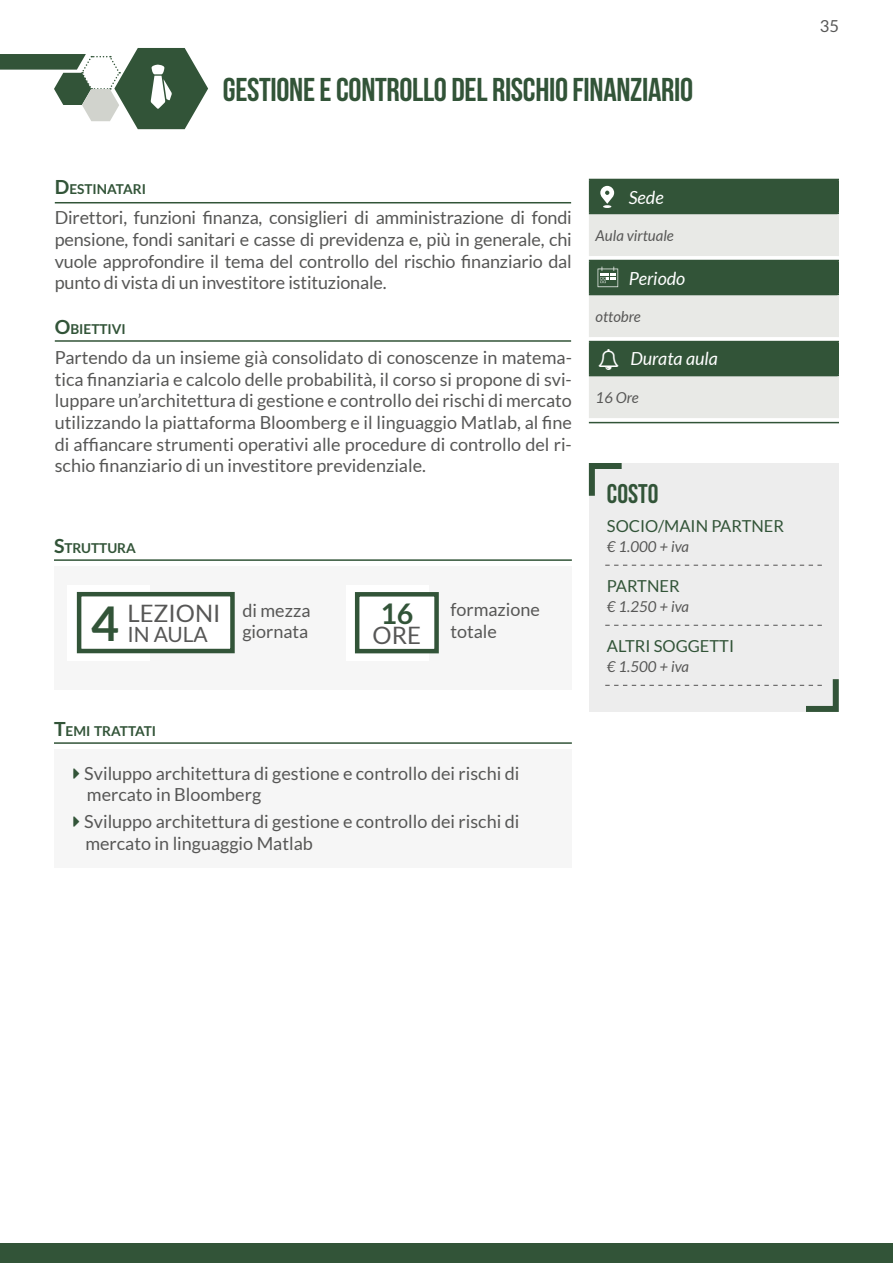
<style>
.page{position:relative;width:893px;height:1263px;background:#fff}
.page>*{position:absolute;margin:0;border:0;box-sizing:border-box;transform-origin:0 0}
.t1{font:700 48px "Lato";color:#325438}
.t2{font:33px "Bebas Neue";letter-spacing:-.01em;color:#325438}
.t3{font:700 28.5px "Lato";color:#325438}
.t4{font:27px "Bebas Neue";color:#325438}
.t5{font:24px "Lato";color:#575756}
.t6{font:21px "Lato";color:#575756}
.t7{font:18px/21.6px "Lato";color:#575756}
.t8{font:italic 18px "Lato";color:#fff}
.t9{font:16.5px "Lato";color:#325438}
.t10{font:16.5px "Lato";color:#575756}
.t11{font:italic 15px "Lato";color:#575756}
.t12{font:700 13.65px "Lato";color:#325438}
.s1{font-size:19.5px}
</style>
<div class="page">
<div style="left:0;top:1243px;width:893px;height:20px;background:#325438"></div>
<div style="left:590px;top:180px;width:247px;height:33px;background:#325438"></div>
<svg style="left:590px;top:214px;width:247px;height:204px;background:#adb9ae"></svg>
<hr style="left:589px;top:180px;width:1px;height:33px;background:#325438">
<hr style="left:589px;top:179px;width:250px;height:1px;background:#325438">
<hr style="left:837px;top:180px;width:2px;height:33px;background:#325438">
<hr style="left:589px;top:214px;width:1px;height:42px;background:#e8e9e6">
<hr style="left:589px;top:213px;width:250px;height:1px;background:#325438">
<hr style="left:837px;top:214px;width:2px;height:42px;background:#e8e9e6">
<hr style="left:589px;top:261px;width:1px;height:33px;background:#325438">
<hr style="left:589px;top:260px;width:250px;height:1px;background:#325438">
<hr style="left:837px;top:261px;width:2px;height:33px;background:#325438">
<hr style="left:589px;top:295px;width:1px;height:42px;background:#e8e9e6">
<hr style="left:589px;top:294px;width:250px;height:1px;background:#325438">
<hr style="left:837px;top:295px;width:2px;height:42px;background:#e8e9e6">
<hr style="left:589px;top:342px;width:1px;height:33px;background:#325438">
<hr style="left:589px;top:422px;width:250px;height:1px;background:#325438">
<hr style="left:589px;top:341px;width:250px;height:1px;background:#325438">
<hr style="left:837px;top:342px;width:2px;height:33px;background:#325438">
<hr style="left:589px;top:376px;width:1px;height:42px;background:#e8e9e6">
<hr style="left:589px;top:375px;width:250px;height:1px;background:#325438">
<hr style="left:837px;top:376px;width:2px;height:42px;background:#e8e9e6">
<svg style="left:600px;top:186px;width:14px;height:22px"></svg>
<svg style="left:598px;top:267px;width:20px;height:20px"></svg>
<hr style="left:55px;top:202px;width:516px;height:1px;background:#325438">
<hr style="left:55px;top:340px;width:516px;height:2px;background:#325438">
<svg style="left:0;top:48px;width:208px;height:81px"></svg>
<div style="left:54px;top:566px;width:517px;height:124px;background:#f6f6f6"></div>
<hr style="left:54px;top:559px;width:518px;height:2px;background:#325438">
<hr style="left:54px;top:742px;width:518px;height:2px;background:#325438">
<div style="left:67px;top:585px;width:83px;height:75px;background:#fff"></div>
<div style="left:77px;top:592px;width:158px;height:61px;background:#fff;border:4px solid #325438"></div>
<div style="left:346px;top:585px;width:82px;height:75px;background:#fff"></div>
<div style="left:355px;top:592px;width:84px;height:61px;background:#fff;border:4px solid #325438"></div>
<div style="left:55px;top:749px;width:517px;height:118px;background:#f6f6f6"></div>
<div style="left:589px;top:463px;width:250px;height:249px;background:#ededed"></div>
<svg style="left:588px;top:463px;width:34px;height:33px"></svg>
<svg style="left:605px;top:565px;width:217px;height:1px"></svg>
<svg style="left:605px;top:625px;width:217px;height:1px"></svg>
<svg style="left:605px;top:679px;width:234px;height:33px"></svg>
<svg style="left:599px;top:349px;width:19px;height:21px"></svg>
<h2 class="t2" style="left:223px;top:72px;width:472px">GESTIONE E CONTROLLO DEL RISCHIO FINANZIARIO</h2>
<p class="t12" style="left:55px;top:182px;width:93px"><span class="s1">D</span>ESTINATARI</p>
<p class="t7" style="left:55px;top:207px;width:519px;text-align:justify">Direttori, funzioni finanza, consiglieri di amministrazione di fondi pensione, fondi sanitari e casse di previdenza e, più in generale, chi vuole approfondire il tema del controllo del rischio finanziario dal punto di vista di un investitore istituzionale.</p>
<p class="t12" style="left:55px;top:321px;width:73px"><span class="s1">O</span>BIETTIVI</p>
<p class="t7" style="left:55px;top:347px;width:519px;text-align:justify">Partendo da un insieme già consolidato di conoscenze in matema&shy;tica finanziaria e calcolo delle probabilità, il corso si propone di svi&shy;luppare un’architettura di gestione e controllo dei rischi di mercato utilizzando la piattaforma Bloomberg e il linguaggio Matlab, al fine di affiancare strumenti operativi alle procedure di controllo del ri&shy;schio finanziario di un investitore previdenziale.</p>
<p class="t12" style="left:54px;top:540px;width:83px"><span class="s1">S</span>TRUTTURA</p>
<h1 class="t1" style="left:91px;top:596px;width:29px">4</h1>
<h3 class="t5" style="left:127px;top:599px;width:95px">LEZIONI</h3>
<p class="t6" style="left:127px;top:622px;width:82px">IN AULA</p>
<p class="t7" style="left:242px;top:599px;width:70px">di mezza giornata</p>
<h3 class="t3" style="left:380px;top:598px;width:35px">16</h3>
<h3 class="t5" style="left:373px;top:622px;width:50px">ORE</h3>
<p class="t7" style="left:450px;top:598px;width:91px">formazione totale</p>
<p class="t12" style="left:54px;top:723px;width:104px"><span class="s1">T</span>EMI TRATTATI</p>
<p class="t7" style="left:84px;top:762px;width:437px">Sviluppo architettura di gestione e controllo dei rischi di mercato in Bloomberg</p>
<p class="t7" style="left:84px;top:811px;width:437px">Sviluppo architettura di gestione e controllo dei rischi di mercato in linguaggio Matlab</p>
<p class="t8" style="left:629px;top:188px;width:36px">Sede</p>
<p class="t11" style="left:596px;top:227px;width:80px">Aula virtuale</p>
<p class="t8" style="left:629px;top:269px;width:58px">Periodo</p>
<p class="t11" style="left:596px;top:308px;width:47px">ottobre</p>
<p class="t8" style="left:630px;top:348px;width:89px">Durata aula</p>
<p class="t11" style="left:596px;top:389px;width:45px">16 Ore</p>
<h3 class="t4" style="left:607px;top:479px;width:53px">COSTO</h3>
<p class="t9" style="left:607px;top:517px;width:179px">SOCIO/MAIN PARTNER</p>
<p class="t11" style="left:607px;top:538px;width:84px">€ 1.000 + iva</p>
<p class="t9" style="left:607px;top:577px;width:74px">PARTNER</p>
<p class="t11" style="left:607px;top:598px;width:84px">€ 1.250 + iva</p>
<p class="t9" style="left:607px;top:637px;width:129px">ALTRI SOGGETTI</p>
<p class="t11" style="left:607px;top:658px;width:84px">€ 1.500 + iva</p>
<p class="t10" style="left:820px;top:17px;width:21px">35</p>
</div>
